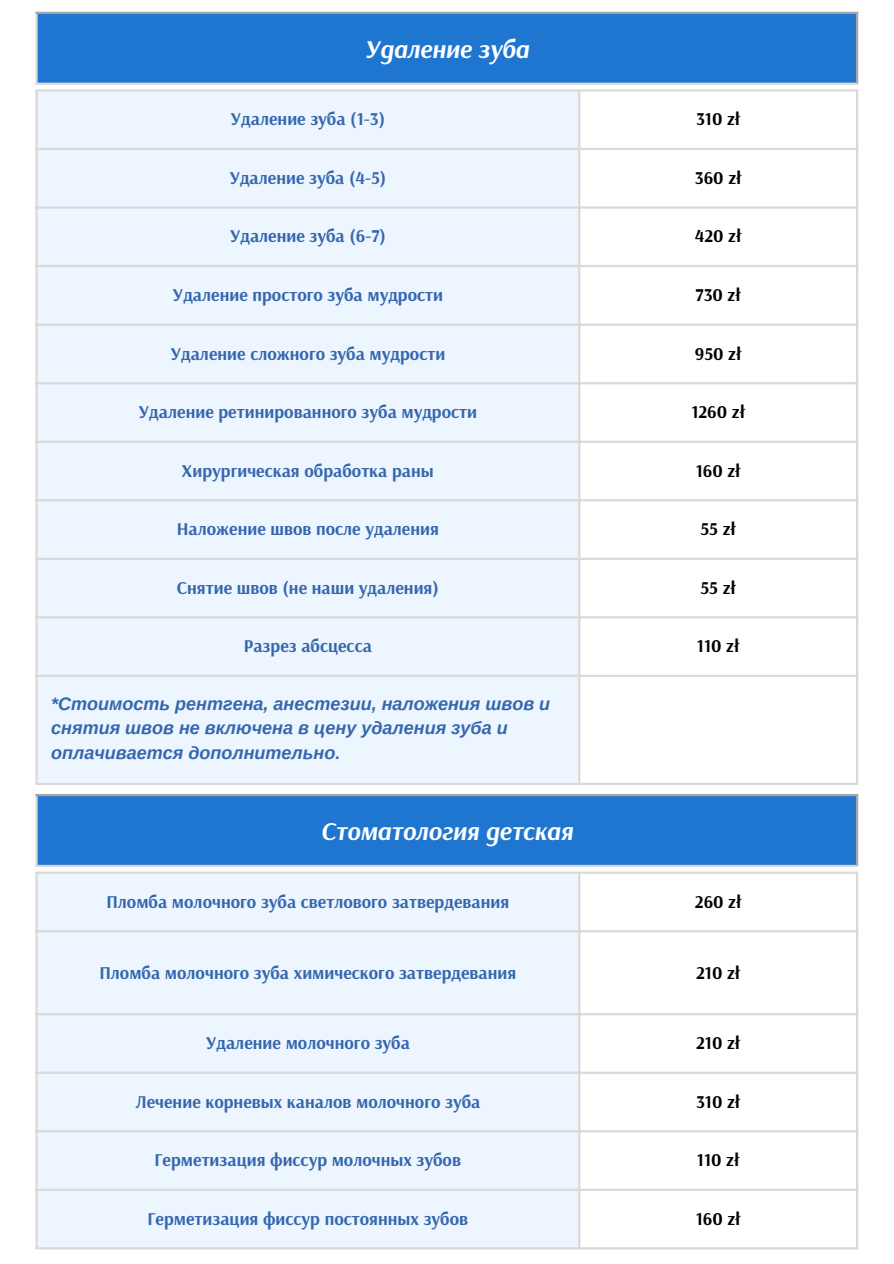
<style>
.page{position:relative;width:894px;height:1264px;background:#fff}
.page>*{position:absolute;margin:0;border:0;box-sizing:border-box;transform-origin:0 0}
.t1{font:italic 700 25.5px "Arsenal";color:#fff}
.t2{font:700 18px "Arsenal";color:#3567af}
.t3{font:italic 700 18px/24.8px "Arimo";color:#3567af}
.t4{font:700 18px "Arsenal";color:#000}
</style>
<div class="page">
<div style="left:36px;top:13px;width:821px;height:71px;background:#1e76d0"></div>
<hr style="left:35px;top:14px;width:3px;height:69px;background:#d9d9d9">
<hr style="left:35px;top:83px;width:823px;height:2px;background:#d9d9d9">
<hr style="left:855px;top:14px;width:3px;height:69px;background:#a6a6a6">
<hr style="left:35px;top:12px;width:823px;height:2px;background:#a6a6a6">
<div style="left:38px;top:92px;width:540px;height:690px;background:#edf5fe"></div>
<hr style="left:35px;top:92px;width:3px;height:690px;background:#d9d9d9">
<hr style="left:578px;top:92px;width:2px;height:690px;background:#d9d9d9">
<hr style="left:855px;top:92px;width:3px;height:690px;background:#d9d9d9">
<hr style="left:35px;top:89px;width:823px;height:3px;background:#d9d9d9">
<hr style="left:35px;top:148px;width:823px;height:2px;background:#d9d9d9">
<hr style="left:35px;top:206px;width:823px;height:3px;background:#d9d9d9">
<hr style="left:35px;top:265px;width:823px;height:2px;background:#d9d9d9">
<hr style="left:35px;top:323px;width:823px;height:3px;background:#d9d9d9">
<hr style="left:35px;top:382px;width:823px;height:2px;background:#d9d9d9">
<hr style="left:35px;top:440px;width:823px;height:3px;background:#d9d9d9">
<hr style="left:35px;top:499px;width:823px;height:2px;background:#d9d9d9">
<hr style="left:35px;top:557px;width:823px;height:3px;background:#d9d9d9">
<hr style="left:35px;top:616px;width:823px;height:2px;background:#d9d9d9">
<hr style="left:35px;top:674px;width:823px;height:3px;background:#d9d9d9">
<hr style="left:35px;top:782px;width:823px;height:3px;background:#d9d9d9">
<div style="left:36px;top:794px;width:821px;height:72px;background:#1e76d0"></div>
<hr style="left:35px;top:796px;width:3px;height:68px;background:#d9d9d9">
<hr style="left:35px;top:864px;width:823px;height:3px;background:#d9d9d9">
<hr style="left:855px;top:796px;width:3px;height:68px;background:#a6a6a6">
<hr style="left:35px;top:794px;width:823px;height:2px;background:#a6a6a6">
<div style="left:38px;top:873px;width:540px;height:374px;background:#edf5fe"></div>
<hr style="left:35px;top:873px;width:3px;height:374px;background:#d9d9d9">
<hr style="left:578px;top:873px;width:2px;height:374px;background:#d9d9d9">
<hr style="left:855px;top:873px;width:3px;height:374px;background:#d9d9d9">
<hr style="left:35px;top:871px;width:823px;height:2px;background:#d9d9d9">
<hr style="left:35px;top:930px;width:823px;height:2px;background:#d9d9d9">
<hr style="left:35px;top:1013px;width:823px;height:2px;background:#d9d9d9">
<hr style="left:35px;top:1071px;width:823px;height:2px;background:#d9d9d9">
<hr style="left:35px;top:1130px;width:823px;height:2px;background:#d9d9d9">
<hr style="left:35px;top:1188px;width:823px;height:2px;background:#d9d9d9">
<hr style="left:35px;top:1247px;width:823px;height:2px;background:#d9d9d9">
<p class="t1" style="left:364px;top:32px;width:166px">Удаление зуба</p>
<p class="t2" style="left:230px;top:107px;width:156px">Удаление зуба (1-3)</p>
<p class="t4" style="left:696px;top:107px;width:46px">310 zł</p>
<p class="t2" style="left:229px;top:166px;width:158px">Удаление зуба (4-5)</p>
<p class="t4" style="left:694px;top:166px;width:48px">360 zł</p>
<p class="t2" style="left:230px;top:224px;width:158px">Удаление зуба (6-7)</p>
<p class="t4" style="left:694px;top:224px;width:48px">420 zł</p>
<p class="t2" style="left:172px;top:283px;width:272px">Удаление простого зуба мудрости</p>
<p class="t4" style="left:695px;top:283px;width:47px">730 zł</p>
<p class="t2" style="left:170px;top:341px;width:276px">Удаление сложного зуба мудрости</p>
<p class="t4" style="left:694px;top:341px;width:48px">950 zł</p>
<p class="t2" style="left:138px;top:400px;width:340px">Удаление ретинированного зуба мудрости</p>
<p class="t4" style="left:691px;top:400px;width:55px">1260 zł</p>
<p class="t2" style="left:182px;top:458px;width:253px">Хирургическая обработка раны</p>
<p class="t4" style="left:695px;top:458px;width:46px">160 zł</p>
<p class="t2" style="left:177px;top:517px;width:264px">Наложение швов после удаления</p>
<p class="t4" style="left:700px;top:517px;width:37px">55 zł</p>
<p class="t2" style="left:177px;top:575px;width:263px">Снятие швов (не наши удаления)</p>
<p class="t4" style="left:700px;top:575px;width:37px">55 zł</p>
<p class="t2" style="left:244px;top:634px;width:130px">Разрез абсцесса</p>
<p class="t4" style="left:696px;top:634px;width:44px">110 zł</p>
<p class="t3" style="left:51px;top:691px;width:500px">*Стоимость рентгена, анестезии, наложения швов и снятия швов не включена в цену удаления зуба и оплачивается дополнительно.</p>
<p class="t1" style="left:320px;top:814px;width:253px">Стоматология детская</p>
<p class="t2" style="left:106px;top:889px;width:404px">Пломба молочного зуба светлового затвердевания</p>
<p class="t4" style="left:694px;top:889px;width:48px">260 zł</p>
<p class="t2" style="left:99px;top:960px;width:418px">Пломба молочного зуба химического затвердевания</p>
<p class="t4" style="left:696px;top:960px;width:45px">210 zł</p>
<p class="t2" style="left:206px;top:1031px;width:206px">Удаление молочного зуба</p>
<p class="t4" style="left:696px;top:1031px;width:45px">210 zł</p>
<p class="t2" style="left:135px;top:1089px;width:346px">Лечение корневых каналов молочного зуба</p>
<p class="t4" style="left:696px;top:1089px;width:46px">310 zł</p>
<p class="t2" style="left:155px;top:1148px;width:308px">Герметизация фиссур молочных зубов</p>
<p class="t4" style="left:696px;top:1148px;width:44px">110 zł</p>
<p class="t2" style="left:147px;top:1206px;width:322px">Герметизация фиссур постоянных зубов</p>
<p class="t4" style="left:695px;top:1206px;width:46px">160 zł</p>
</div>
